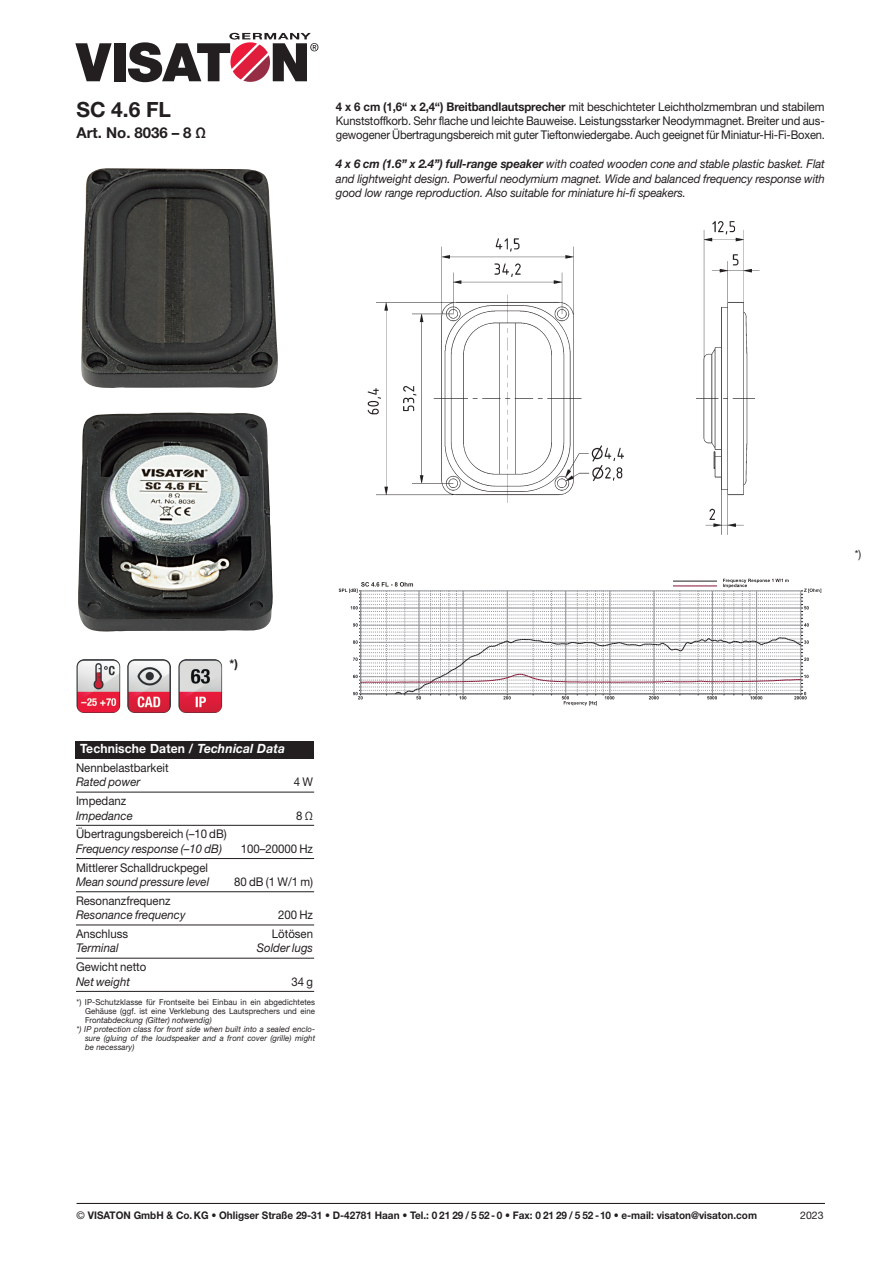
<style>
.page{position:relative;width:893px;height:1263px;background:#fff}
.page>*{position:absolute;margin:0;border:0;box-sizing:border-box;transform-origin:0 0}
.t1{font:700 21px "Helvetica Neue LT Std";color:#231f20}
.t2{font:700 15px "Helvetica Neue LT Std";color:#231f20}
.t3{font:700 12.75px "Helvetica Neue LT Std";letter-spacing:.01em;color:#fff;scale:.95 1}
.t4{font:12px/14.4px "Helvetica Neue LT Std";color:#231f20;text-align:justify;scale:.95 1}
.t5{font:italic 12px/14.4px "Helvetica Neue LT Std";color:#231f20;text-align:justify;scale:.95 1}
.t6{font:700 12px "Helvetica Neue LT Std";color:#231f20}
.t7{font:11.25px "Helvetica Neue LT Std";color:#231f20;scale:.95 1}
.t8{font:700 10.5px "Helvetica Neue LT Std";color:#231f20;scale:.95 1}
.t9{font:10.5px "Helvetica Neue LT Std";color:#231f20}
.t10{font:italic 8.25px "Helvetica Neue LT Std";letter-spacing:.01em;color:#231f20;scale:.95 1}
.t11{font:8.25px "Helvetica Neue LT Std";letter-spacing:.01em;color:#231f20;scale:.95 1}
.s1{font-weight:700}
.s2{font-style:italic}
.s3{font-style:normal}
.s4{font-weight:400}
</style>
<div class="page">
<svg style="left:75px;top:43px;width:37px;height:38px"></svg>
<div style="left:114px;top:43px;width:11px;height:38px;background:#231f20"></div>
<svg style="left:128px;top:33px;width:190px;height:50px"></svg>
<hr style="left:77px;top:1203px;width:748px;height:1px;background:#231f20">
<img style="left:367px;top:221px;width:393px;height:314px">
<svg style="left:339px;top:579px;width:482px;height:126px"></svg>
<img style="left:81px;top:168px;width:197px;height:220px">
<img style="left:78px;top:412px;width:195px;height:220px">
<div style="left:76px;top:741px;width:238px;height:17px;background:#231f20"></div>
<hr style="left:76px;top:792px;width:238px;height:1px;background:#231f20">
<hr style="left:76px;top:825px;width:238px;height:1px;background:#231f20">
<hr style="left:76px;top:858px;width:238px;height:1px;background:#231f20">
<hr style="left:76px;top:891px;width:238px;height:1px;background:#231f20">
<hr style="left:76px;top:925px;width:238px;height:1px;background:#231f20">
<hr style="left:76px;top:958px;width:238px;height:1px;background:#231f20">
<hr style="left:76px;top:991px;width:238px;height:1px;background:#231f20">
<img style="left:77px;top:659px;width:43px;height:54px">
<img style="left:127px;top:659px;width:44px;height:54px">
<img style="left:178px;top:659px;width:44px;height:54px">
<h1 class="t1" style="left:77px;top:97px;width:96px">SC 4.6 FL</h1>
<p class="t2" style="left:77px;top:123px;width:131px">Art. No. 8036 – 8 Ω</p>
<p class="t4" style="left:336px;top:99px;width:516px"><span class="s1">4 x 6 cm (1,6“ x 2,4“) Breitbandlautsprecher</span> mit beschichteter Leichtholzmembran und stabilem Kunststoffkorb. Sehr flache und leichte Bauweise. Leistungsstarker Neodymmagnet. Breiter und aus&shy;gewogener Übertragungsbereich mit guter Tieftonwiedergabe. Auch geeignet für Miniatur-Hi-Fi-Boxen.</p>
<p class="t5" style="left:336px;top:157px;width:516px"><span class="s1">4 x 6 cm (1.6” x 2.4”) full-range speaker</span> with coated wooden cone and stable plastic basket. Flat and lightweight design. Powerful neodymium magnet. Wide and balanced frequency response with good low range reproduction. Also suitable for miniature hi-fi speakers.</p>
<p class="t6" style="left:230px;top:656px;width:10px">*)</p>
<p class="t3" style="left:80px;top:741px;width:217px">Technische Daten / <span class="s2">Technical Data</span></p>
<p class="t4" style="left:76px;top:760px;width:99px">Nennbelastbarkeit</p>
<p class="t5" style="left:76px;top:775px;width:69px">Rated power</p>
<p class="t4" style="left:294px;top:775px;width:22px">4 W</p>
<p class="t4" style="left:76px;top:793px;width:54px">Impedanz</p>
<p class="t5" style="left:76px;top:808px;width:61px">Impedance</p>
<p class="t4" style="left:296px;top:808px;width:19px">8 Ω</p>
<p class="t4" style="left:76px;top:827px;width:160px">Übertragungsbereich (–10 dB)</p>
<p class="t5" style="left:76px;top:841px;width:155px">Frequency response (–10 dB)</p>
<p class="t4" style="left:241px;top:841px;width:78px">100–20000 Hz</p>
<p class="t4" style="left:76px;top:860px;width:141px">Mittlerer Schalldruckpegel</p>
<p class="t5" style="left:76px;top:874px;width:142px">Mean sound pressure level</p>
<p class="t4" style="left:234px;top:874px;width:84px">80 dB (1 W/1 m)</p>
<p class="t4" style="left:76px;top:893px;width:101px">Resonanzfrequenz</p>
<p class="t5" style="left:76px;top:907px;width:117px">Resonance frequency</p>
<p class="t4" style="left:278px;top:907px;width:38px">200 Hz</p>
<p class="t4" style="left:76px;top:926px;width:56px">Anschluss</p>
<p class="t4" style="left:272px;top:926px;width:45px">Lötösen</p>
<p class="t5" style="left:76px;top:941px;width:46px">Terminal</p>
<p class="t5" style="left:257px;top:941px;width:61px">Solder lugs</p>
<p class="t4" style="left:76px;top:959px;width:76px">Gewicht netto</p>
<p class="t5" style="left:76px;top:974px;width:58px">Net weight</p>
<p class="t4" style="left:292px;top:974px;width:24px">34 g</p>
<p class="t11" style="left:77px;top:997px;width:253px">*) IP-Schutzklasse für Frontseite bei Einbau in ein abgedichtetes</p>
<p class="t11" style="left:85px;top:1006px;width:244px">Gehäuse (ggf. ist eine Verklebung des Lautsprechers und eine</p>
<p class="t10" style="left:85px;top:1015px;width:135px"><span class="s3">Fro</span>ntabdeckung (Gitter) notwendig)</p>
<p class="t10" style="left:77px;top:1024px;width:253px">*) IP protection class for front side when built into a sealed enclo-</p>
<p class="t10" style="left:85px;top:1033px;width:244px">sure (gluing of the loudspeaker and a front cover (grille) might</p>
<p class="t10" style="left:85px;top:1042px;width:53px">be necessary)</p>
<p class="t7" style="left:855px;top:547px;width:8px">*)</p>
<p class="t8" style="left:77px;top:1209px;width:718px"><span class="s4">©</span> VISATON GmbH &amp; Co. KG • Ohligser Straße 29-31 • D-42781 Haan • Tel.: 0 21 29 / 5 52- 0 • Fax: 0 21 29 / 5 52 -10 • e-mail: visaton@visaton.com</p>
<p class="t9" style="left:800px;top:1209px;width:25px">2023</p>
</div>
